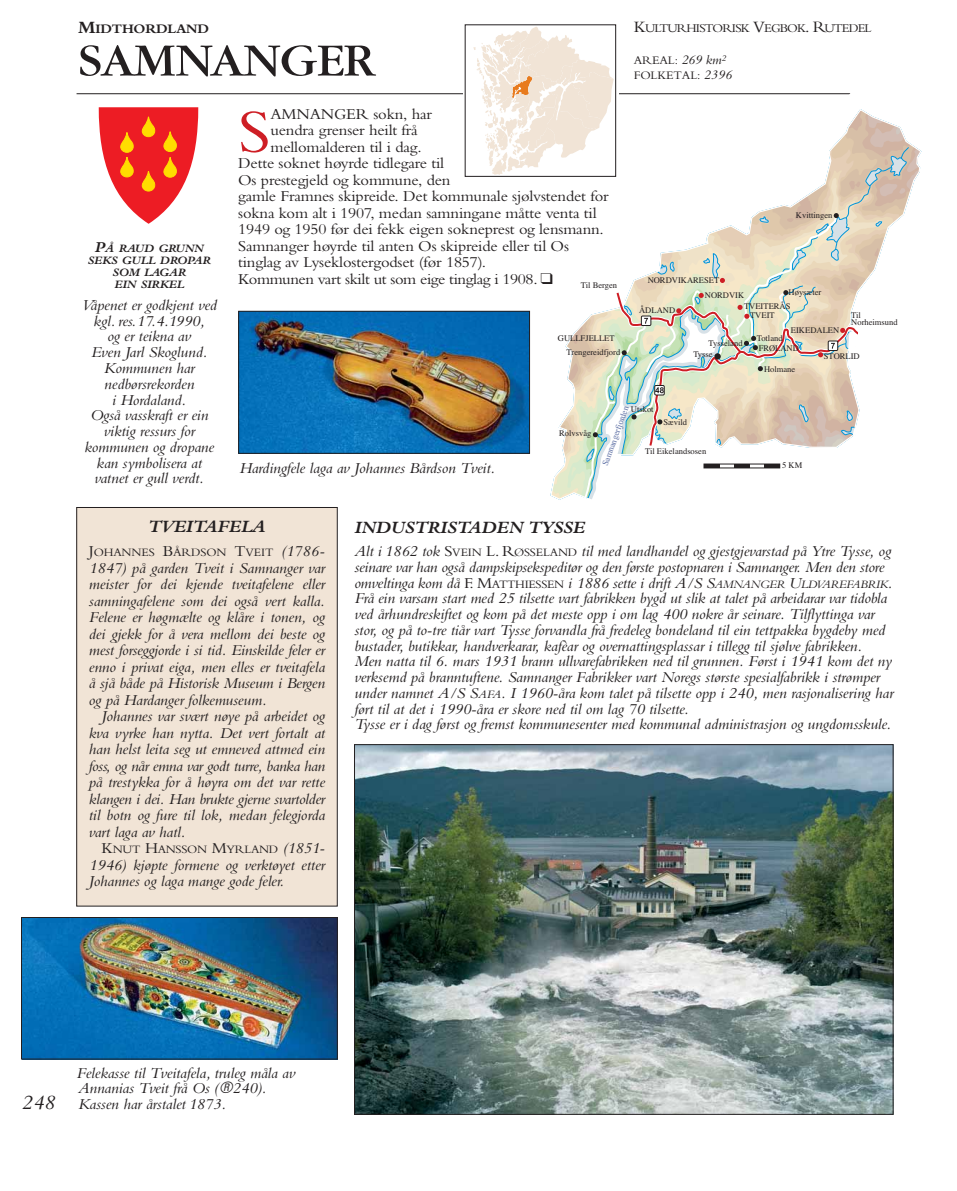
<style>
.page{position:relative;width:957px;height:1191px;background:#fff}
.page>*{position:absolute;margin:0;border:0;box-sizing:border-box;transform-origin:0 0}
.t1{font:63.15px "Bembo MT Std";color:#ce1e25;scale:1.05 1}
.t2{font:48px "Garamond";letter-spacing:-.015em;color:#231f20;scale:1.1 1}
.t3{font:italic 21px "Bembo MT Std";color:#231f20;scale:1.05 1}
.t4{font:italic 700 18px "Bembo MT Std";letter-spacing:-.01em;color:#231f20;scale:1.05 1}
.t5{font:italic 15.75px/15.8px "Bembo MT Std";letter-spacing:-.01em;color:#231f20;scale:1.05 1}
.t6{font:15.75px "Bembo MT Std";letter-spacing:-.01em;color:#231f20;scale:1.05 1}
.t7{font:700 13.5px "Bembo MT Std";letter-spacing:-.015em;color:#231f20;scale:1.05 1}
.t8{font:12.3px "Bembo MT Std";letter-spacing:-.065em;color:#231f20;scale:1.05 1}
.t9{font:12px/15px "Bembo MT Std";letter-spacing:-.01em;color:#231f20;scale:1.05 1}
.t10{font:11.85px "Bembo MT Std";letter-spacing:-.015em;color:#231f20;scale:1.05 1}
.t11{font:italic 700 11.85px/12px "Bembo MT Std";letter-spacing:-.01em;color:#231f20;text-align:center;scale:1.05 1}
.t12{font:8.55px/7.1px "Times";color:#231f20}
.t13{font:8.55px "Times";color:#5d6fa4}
.s1{font-size:18px}
.s2{font-size:16.5px}
.s3{font-style:italic;font-size:13.5px}
.s4{font-size:15.75px}
.s5{font-size:12px}
.s6{font-style:italic;font-size:15.75px}
.s7{font-style:normal}
.s8{font-style:normal;font-size:11.85px}
.s9{font-size:11.85px}
.s10{font-family:"Circle Frame"}
</style>
<div class="page">
<hr style="left:77px;top:93px;width:816px;height:1px;background:#231f20">
<svg style="left:99px;top:107px;width:99px;height:117px"></svg>
<svg style="left:142px;top:117px;width:13px;height:20px"></svg>
<svg style="left:121px;top:157px;width:12px;height:20px"></svg>
<svg style="left:164px;top:157px;width:13px;height:20px"></svg>
<svg style="left:164px;top:132px;width:13px;height:20px"></svg>
<svg style="left:121px;top:132px;width:12px;height:20px"></svg>
<svg style="left:142px;top:171px;width:13px;height:20px"></svg>
<img style="left:356px;top:746px;width:535px;height:366px">
<div style="left:465px;top:25px;width:150px;height:151px;background:#fff"></div>
<svg style="left:473px;top:25px;width:448px;height:475px"></svg>
<div style="left:465px;top:24px;width:151px;height:153px;border:1px solid #231f20"></div>
<div style="left:239px;top:462px;width:291px;height:25px;background:#fff"></div>
<img style="left:23px;top:919px;width:312px;height:138px">
<div style="left:21px;top:917px;width:316px;height:142px;border:1px solid #231f20"></div>
<div style="left:77px;top:507px;width:260px;height:399px;background:#f1e4d6"></div>
<img style="left:240px;top:313px;width:287px;height:138px">
<div style="left:238px;top:311px;width:291px;height:142px;border:1px solid #231f20"></div>
<p class="t7" style="left:78px;top:21px;width:126px"><span class="s1">M</span>IDTHORDLAND</p>
<h2 class="t2" style="left:78px;top:44px;width:272px">SAMNANGER</h2>
<p class="t8" style="left:634px;top:24px;width:228px"><span class="s2">K</span>ULTURHISTORISK <span class="s2">V</span>EGBOK<span class="s2">. R</span>UTEDEL</p>
<p class="t9" style="left:634px;top:54px;width:95px">AREAL: <span class="s3">269 km</span><sup>2<br></sup>FOLKETAL: <span class="s3">2396</span></p>
<p class="t11" style="left:88px;top:242px;width:119px"><span class="s4">P</span><span class="s5">Å</span> RAUD GRUNN<br>SEKS GULL DROPAR<br>SOM LAGAR<br>EIN SIRKEL</p>
<p class="t5" style="left:82px;top:299px;width:131px;text-align:center">Våpenet er godkjent ved kgl. res.17.4.1990,<br>og er teikna av<br>Even Jarl Skoglund.<br>Kommunen har<br>ned børs rekorden<br>i Horda land.<br>Også vass kraft er ein viktig ressurs for kommunen og dropane kan symbolisera at vatnet er gull verdt.</p>
<h1 class="t1" style="left:238px;top:109px;width:32px">S</h1>
<p class="t6" style="left:270px;top:108px;width:155px">AMNANGER sokn, har</p>
<p class="t6" style="left:270px;top:124px;width:142px">uendra grenser heilt frå</p>
<p class="t6" style="left:270px;top:141px;width:146px">mellom alderen til i dag.</p>
<p class="t6" style="left:238px;top:157px;width:198px">Dette soknet høyrde tidlegare til</p>
<p class="t6" style="left:238px;top:174px;width:204px">Os prestegjeld og kommune, den</p>
<p class="t6" style="left:238px;top:190px;width:354px">gamle Framnes skipreide. Det kommunale sjølvstendet for</p>
<p class="t6" style="left:238px;top:207px;width:343px">sokna kom alt i 1907, medan samningane måtte venta til</p>
<p class="t6" style="left:238px;top:223px;width:350px">1949 og 1950 før dei fekk eigen sokneprest og lensmann.</p>
<p class="t6" style="left:238px;top:240px;width:317px">Samnanger høyrde til anten Os skipreide eller til Os</p>
<p class="t6" style="left:238px;top:256px;width:238px">tinglag av Lyseklostergodset (før 1857).</p>
<p class="t6" style="left:238px;top:273px;width:301px">Kommunen vart skilt ut som eige tinglag i 1908. ❑</p>
<p class="t12" style="left:581px;top:283px;width:38px">Til Bergen</p>
<p class="t12" style="left:558px;top:336px;width:58px">GULLFJELLET</p>
<p class="t12" style="left:566px;top:350px;width:55px">Trengereidfjord</p>
<p class="t12" style="left:647px;top:278px;width:73px">NORDVIKARESET</p>
<p class="t12" style="left:796px;top:212px;width:38px">Kvittingen</p>
<p class="t12" style="left:639px;top:307px;width:38px">ÅDLAND</p>
<p class="t12" style="left:788px;top:289px;width:34px">Høysæter</p>
<p class="t12" style="left:791px;top:328px;width:50px">EIKEDALEN</p>
<p class="t12" style="left:705px;top:293px;width:41px">NORDVIK</p>
<p class="t12" style="left:744px;top:303px;width:48px">TVEITERÅS</p>
<p class="t12" style="left:851px;top:312px;width:48px">Til<br>Norheimsund</p>
<p class="t12" style="left:750px;top:313px;width:26px">TVEIT</p>
<p class="t12" style="left:756px;top:335px;width:27px">Totland</p>
<p class="t12" style="left:708px;top:340px;width:36px">Tysseland</p>
<p class="t12" style="left:758px;top:345px;width:42px">FRØLAND</p>
<p class="t12" style="left:693px;top:351px;width:21px">Tysse</p>
<p class="t12" style="left:824px;top:353px;width:37px">STORLID</p>
<p class="t12" style="left:764px;top:366px;width:33px">Holmane</p>
<p class="t5" style="left:239px;top:462px;width:245px">Hardingfele laga av Johannes Bårdson Tveit.</p>
<p class="t12" style="left:559px;top:430px;width:34px">Rolvsvåg</p>
<p class="t13" style="left:602px;top:464px;width:64px;rotate:-70deg">Samnangerfjorden</p>
<p class="t12" style="left:631px;top:407px;width:24px">Utskot</p>
<p class="t12" style="left:663px;top:419px;width:25px">Sævild</p>
<p class="t12" style="left:645px;top:449px;width:63px">Til Eikelandsosen</p>
<p class="t12" style="left:782px;top:463px;width:22px">5 KM</p>
<p class="t4" style="left:148px;top:515px;width:114px">TVEITAFELA</p>
<p class="t10" style="left:89px;top:548px;width:226px"><span class="s4">J</span>OHANNES <span class="s4">B</span><span class="s5">Å</span>RDSON <span class="s4">T</span>VEIT <span class="s6">(1786-</span></p>
<p class="t5" style="left:89px;top:561px;width:226px;line-height:16.5px;text-align:justify">1847) på garden Tveit i Samnanger var meister for dei kjende tveitafelene eller samninga felene som dei også vert kalla.<br>Felene er høg mælte og klåre i tonen, og dei gjekk for å vera mellom dei beste og mest forseggjorde i si tid. Einskilde feler er enno i privat eiga, men elles er tveitafela å sjå både på Historisk Museum i Bergen og på Hardanger folkemuseum.</p>
<p class="t5" style="left:89px;top:709px;width:227px;line-height:16.5px;text-align:justify;text-indent:13px">Johannes var svært nøye på arbeidet og kva vyrke han nytta. Det vert fortalt at han helst leita seg ut emneved attmed ein foss, og når emna var godt turre, banka han på trestykka for å høyra om det var rette klangen i dei. Han brukte gjerne svart older til botn og fure til lok, medan felegjorda vart laga av hatl.</p>
<p class="t10" style="left:102px;top:845px;width:214px"><span class="s4">K</span>NUT <span class="s4">H</span>ANSSON <span class="s4">M</span>YRLAND <span class="s6">(1851-</span></p>
<p class="t5" style="left:89px;top:858px;width:226px;line-height:16.5px">1946) kjøpte formene og verktøyet etter<br>Johannes og laga mange gode feler.</p>
<p class="t4" style="left:354px;top:516px;width:221px">INDUSTRISTADEN TYSSE</p>
<p class="t5" style="left:354px;top:545px;width:515px">Alt i 1862 tok <span class="s7">S</span><span class="s8">VEIN</span> <span class="s7">L. R</span><span class="s8">ØSSELAND</span> til med landhandel og gjest gjevarstad på Ytre Tysse, og seinare var han også dampskips ekspeditør og den første postopnaren i Samnanger. Men den store omveltinga kom då <span class="s7">F. M</span><span class="s8">ATTHIESSEN</span> i 1886 sette i drift A/S S<span class="s9">AMNANGER</span> U<span class="s9">LDVARE FABRIK</span>.<br>Frå ein varsam start med 25 tilsette vart fabrikken bygd ut slik at talet på arbeidarar var tidobla ved år hundreskiftet og kom på det meste opp i om lag 400 nokre år seinare. Tilflyttinga var stor, og på to-tre tiår vart Tysse forvandla frå frede leg bonde land til ein tettpakka bygdeby med bustader, butikkar, handverkarar, kafèar og over nattings plassar i tillegg til sjølve fabrikken.<br>Men natta til 6. mars 1931 brann ull vare fabrikken ned til grunnen. Først i 1941 kom det ny verksemd på branntuftene. Samnanger Fabrikker vart Noregs største spesialfabrikk i strømper under namnet A/S S<span class="s9">AFA</span>. I 1960-åra kom talet på tilsette opp i 240, men rasjonali sering har ført til at det i 1990-åra er skore ned til om lag 70 tilsette.<br>Tysse er i dag først og fremst kommunesenter med kommunal administrasjon og ungdomsskule.</p>
<h3 class="t3" style="left:21px;top:1094px;width:34px">248</h3>
<p class="t5" style="left:77px;top:1066px;width:210px">Felekasse til Tveitafela, truleg måla av<br>Annanias Tveit frå Os (<span class="s10">R</span>240).<br>Kassen har årstalet 1873.</p>
</div>
